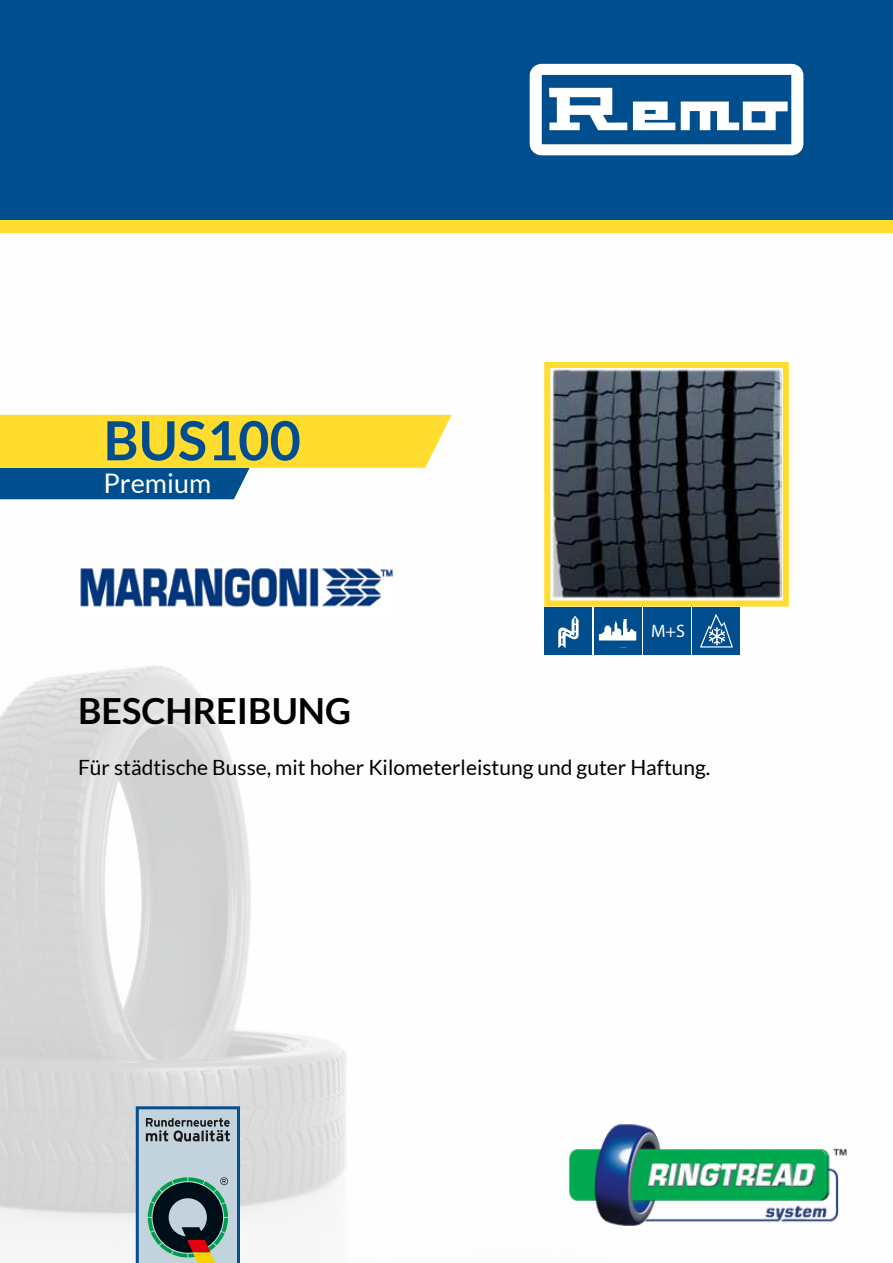
<style>
.page{position:relative;width:893px;height:1263px;background:#fff}
.page>*{position:absolute;margin:0;border:0;box-sizing:border-box;transform-origin:0 0}
.t1{font:700 54px "Lato";color:#004e8f}
.t2{font:700 36px "Lato";color:#000}
.t3{font:27px "Lato";color:#fff}
.t4{font:21px "Lato";color:#000}
.t5{font:18px "Myriad Pro";color:#fff}
</style>
<div class="page">
<img style="left:0;top:232px;width:893px;height:1031px">
<svg style="left:136px;top:1106px;width:104px;height:157px;background:#899da3"></svg>
<svg style="left:0;top:415px;width:452px;height:84px"></svg>
<svg style="left:544px;top:362px;width:245px;height:244px;background:#fee048"></svg>
<div style="left:544px;top:608px;width:48px;height:47px;background:#004e8e"></div>
<svg style="left:558px;top:615px;width:21px;height:33px"></svg>
<div style="left:594px;top:608px;width:47px;height:47px;background:#004e8e"></div>
<div style="left:643px;top:608px;width:48px;height:47px;background:#004e8e"></div>
<div style="left:0;top:220px;width:893px;height:12px;background:#ffdc2e"></div>
<div style="left:0;top:0;width:893px;height:220px;background:#004e8e"></div>
<svg style="left:530px;top:64px;width:273px;height:91px"></svg>
<img style="left:78px;top:565px;width:318px;height:48px">
<div style="left:692px;top:608px;width:48px;height:47px;background:#004e8e"></div>
<svg style="left:700px;top:614px;width:33px;height:33px"></svg>
<svg style="left:599px;top:619px;width:37px;height:21px"></svg>
<img style="left:566px;top:1121px;width:283px;height:106px">
<img style="left:551px;top:368px;width:231px;height:231px">
<h1 class="t1" style="left:103px;top:410px;width:199px">BUS100</h1>
<p class="t3" style="left:103px;top:468px;width:109px">Premium</p>
<p class="t5" style="left:651px;top:620px;width:36px">M+S</p>
<h2 class="t2" style="left:78px;top:691px;width:275px">BESCHREIBUNG</h2>
<p class="t4" style="left:78px;top:755px;width:634px">Für städtische Busse, mit hoher Kilometerleistung und guter Haftung.</p>
</div>
